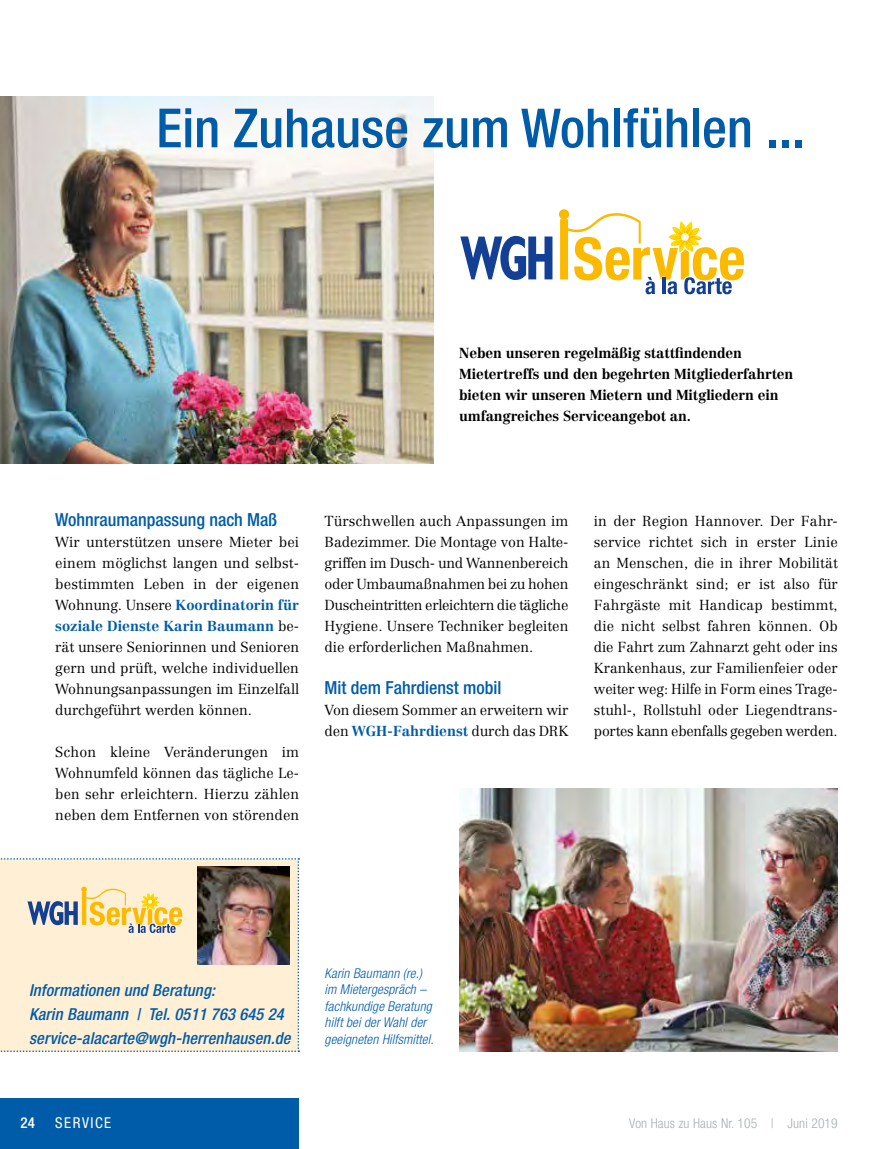
<style>
.page{position:relative;width:893px;height:1149px;background:#fff}
.page>*{position:absolute;margin:0;border:0;box-sizing:border-box;transform-origin:0 0}
.t1{font:500 condensed 54px "Helvetica Neue LT Pro";color:#005ca9}
.t2{font:500 condensed 18px "Helvetica Neue LT Pro";color:#005ca9}
.t3{font:italic 500 condensed 16.5px/24px "Helvetica Neue LT Pro";letter-spacing:.01em;color:#005ca9}
.t4{font:condensed 15px "Helvetica Neue LT Pro";letter-spacing:.1em;color:#fff}
.t5{font:500 condensed 15px "Helvetica Neue LT Pro";color:#fff}
.t6{font:300 14.25px/21px "Centennial LT";color:#000;text-align:justify}
.t7{font:700 14.25px/21px "Centennial LT";letter-spacing:-.01em;color:#000}
.t8{font:italic 300 condensed 13.5px/16.5px "Helvetica Neue LT Pro";letter-spacing:.01em;color:#005ca9}
.t9{font:300 condensed 13.5px "Helvetica Neue LT Pro";letter-spacing:.01em;color:#a8aeb2}
.s1{font-weight:700;color:#005ca9}
</style>
<div class="page">
<div style="left:0;top:1097px;width:299px;height:51px;background:#005ca9"></div>
<div style="left:559px;top:209px;width:10px;height:10px;background:#fbba00;border-radius:50%"></div>
<svg style="left:460px;top:236px;width:92px;height:44px"></svg>
<svg style="left:560px;top:213px;width:184px;height:81px"></svg>
<img style="left:0;top:96px;width:434px;height:367px">
<img style="left:459px;top:788px;width:379px;height:263px">
<svg style="left:0;top:858px;width:299px;height:193px;background:#e4d3ba"></svg>
<h1 class="t1" style="left:156px;top:96px;width:650px">Ein Zuhause zum Wohlfühlen ...</h1>
<p class="t7" style="left:459px;top:342px;width:336px">Neben unseren regelmäßig stattfindenden Mietertreffs und den begehrten Mitgliederfahrten bieten wir unseren Mietern und Mitgliedern ein umfangreiches Serviceangebot an.</p>
<p class="t2" style="left:55px;top:509px;width:223px">Wohnraumanpassung nach Maß</p>
<p class="t6" style="left:55px;top:531px;width:245px">Wir unterstützen unsere Mieter bei einem möglichst langen und selbst&shy;bestimmten Leben in der eigenen Wohnung. Unsere <span class="s1">Koordinatorin für soziale Dienste Karin Baumann</span> be&shy;rät unsere Seniorinnen und Senioren gern und prüft, welche individuellen Wohnungsanpassungen im Einzelfall durchgeführt werden können.</p>
<p class="t6" style="left:55px;top:741px;width:245px">Schon kleine Veränderungen im Wohnumfeld können das tägliche Le&shy;ben sehr erleichtern. Hierzu zählen neben dem Entfernen von störenden</p>
<p class="t6" style="left:325px;top:510px;width:245px">Türschwellen auch Anpassungen im Badezimmer. Die Montage von Halte&shy;griffen im Dusch- und Wannenbereich oder Umbaumaßnahmen bei zu hohen Duscheintritten erleichtern die tägliche Hygiene. Unsere Techniker begleiten die erforderlichen Maßnahmen.</p>
<p class="t2" style="left:325px;top:677px;width:178px">Mit dem Fahrdienst mobil</p>
<p class="t6" style="left:325px;top:699px;width:245px">Von diesem Sommer an erweitern wir den <span class="s1">WGH-Fahrdienst</span> durch das DRK</p>
<p class="t6" style="left:594px;top:510px;width:245px;text-align:left">in der Region Hannover. Der Fahr&shy;service richtet sich in erster Linie an Menschen, die in ihrer Mobilität eingeschränkt sind; er ist also für Fahrgäste mit Handicap bestimmt, die nicht selbst fahren können. Ob die Fahrt zum Zahnarzt geht oder ins Krankenhaus, zur Familienfeier oder weiter weg: Hilfe in Form eines Trage&shy;stuhl-, Rollstuhl oder Liegendtrans&shy;portes kann ebenfalls gegeben werden.</p>
<p class="t3" style="left:29px;top:977px;width:263px">Informationen und Beratung:<br>Karin Baumann | Tel. 0511 763 645 24 service-alacarte@wgh-herrenhausen.de</p>
<p class="t8" style="left:325px;top:964px;width:111px">Karin Baumann (re.) im Mietergespräch – fachkundige Beratung hilft bei der Wahl der geeigneten Hilfsmittel.</p>
<p class="t5" style="left:20px;top:1113px;width:16px">24</p>
<p class="t4" style="left:55px;top:1113px;width:57px">SERVICE</p>
<p class="t9" style="left:629px;top:1114px;width:210px">Von Haus zu Haus Nr. 105 | Juni 2019</p>
</div>
